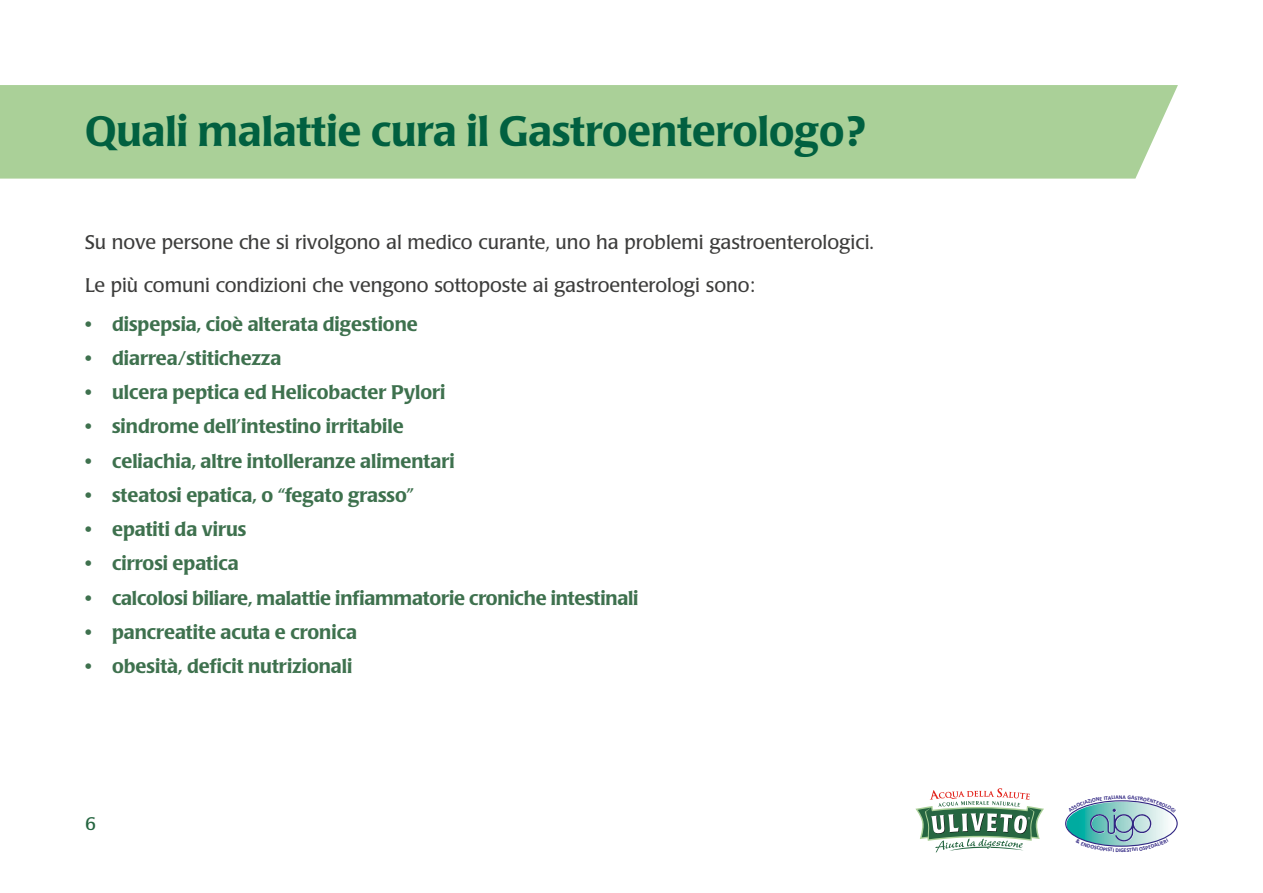
<style>
.page{position:relative;width:1263px;height:893px;background:#fff}
.page>*{position:absolute;margin:0;border:0;box-sizing:border-box;transform-origin:0 0}
.t1{font:500 42px "Poppl Laudatio";color:#016040}
.t2{font:500 19.5px "Poppl Laudatio";color:#3e714e}
.t3{font:19.5px/42.8px "Poppl Laudatio";color:#3c3c3b}
.t4{font:18px "Poppl Laudatio";color:#266641}
.t5{font:700 5.7px "Calibri";color:#312783}
</style>
<div class="page">
<svg style="left:915px;top:788px;width:129px;height:64px"></svg>
<div style="left:0;top:85px;width:1178px;height:94px;background:#aad098"></div>
<svg style="left:1066px;top:800px;width:112px;height:47px"></svg>
<h1 class="t1" style="left:85px;top:107px;width:782px">Quali malattie cura il Gastroenterologo?</h1>
<p class="t3" style="left:85px;top:221px;width:790px">Su nove persone che si rivolgono al medico curante, uno ha problemi gastroenterologici.<br>Le più comuni condizioni che vengono sottoposte ai gastroenterologi sono:</p>
<p class="t2" style="left:85px;top:313px;width:334px">• dispepsia, cioè alterata digestione</p>
<p class="t2" style="left:85px;top:347px;width:198px">• diarrea/stitichezza</p>
<p class="t2" style="left:85px;top:381px;width:362px">• ulcera peptica ed Helicobacter Pylori</p>
<p class="t2" style="left:85px;top:415px;width:320px">• sindrome dell’intestino irritabile</p>
<p class="t2" style="left:85px;top:450px;width:371px">• celiachia, altre intolleranze alimentari</p>
<p class="t2" style="left:85px;top:484px;width:331px">• steatosi epatica, o “fegato grasso”</p>
<p class="t2" style="left:85px;top:518px;width:163px">• epatiti da virus</p>
<p class="t2" style="left:85px;top:552px;width:155px">• cirrosi epatica</p>
<p class="t2" style="left:85px;top:587px;width:555px">• calcolosi biliare, malattie infiammatorie croniche intestinali</p>
<p class="t2" style="left:85px;top:621px;width:273px">• pancreatite acuta e cronica</p>
<p class="t2" style="left:85px;top:655px;width:269px">• obesità, deficit nutrizionali</p>
<p class="t4" style="left:85px;top:814px;width:12px">6</p>
<p class="t5" style="left:1119px;top:793px;width:5px">N</p>
<p class="t5" style="left:1120px;top:846px;width:5px">G</p>
</div>
